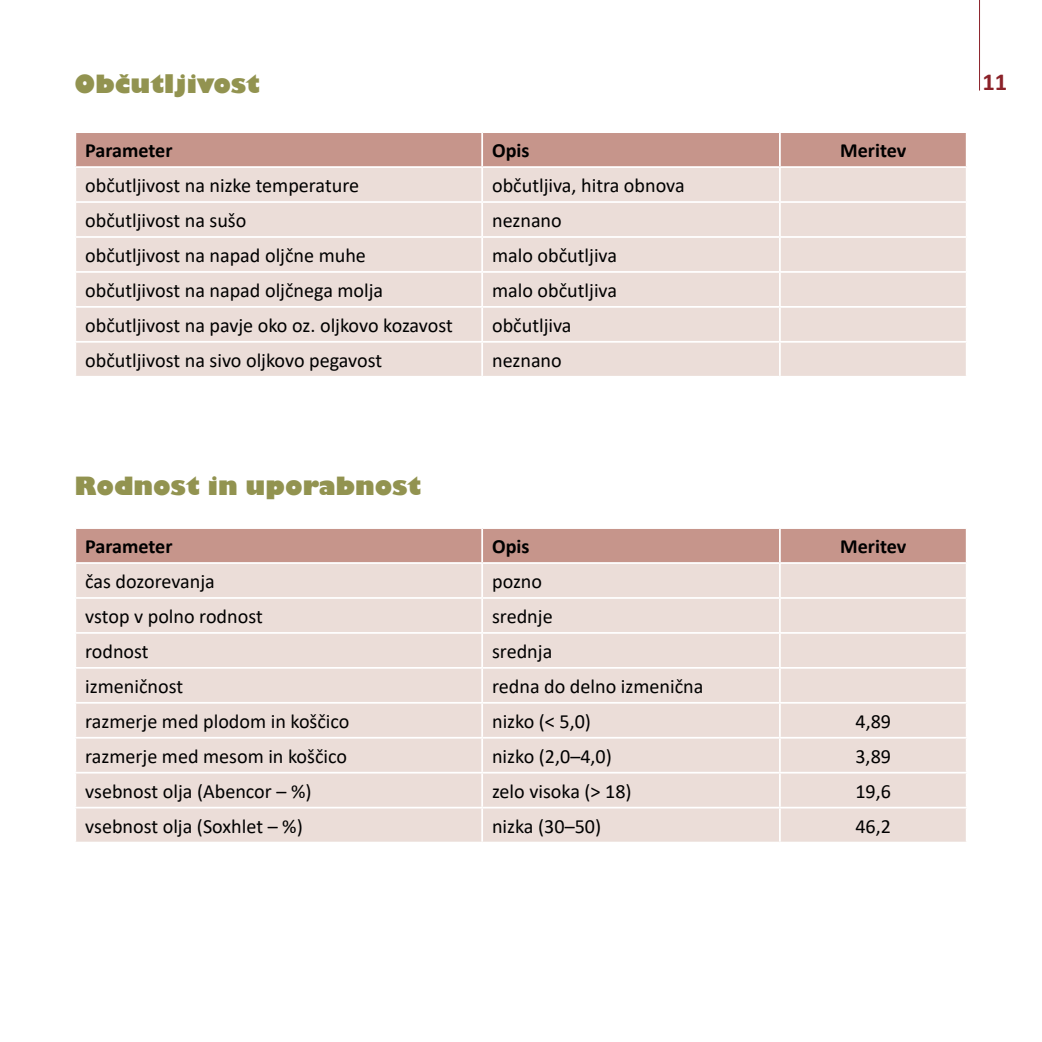
<style>
.page{position:relative;width:1042px;height:1042px;background:#fff}
.page>*{position:absolute;margin:0;border:0;box-sizing:border-box;transform-origin:0 0}
.t1{font:800 24.5px "Gill Sans";color:#929350}
.t2{font:700 24.5px "Calibri";color:#8b2229}
.t3{font:20.12px "Calibri";color:#000}
.t4{font:700 20.12px "Calibri";color:#000}
</style>
<div class="page">
<hr style="left:979px;top:0;width:1px;height:91px;background:#8b222a">
<div style="left:76px;top:133px;width:890px;height:33px;background:#c6958b"></div>
<div style="left:76px;top:168px;width:890px;height:208px;background:#ebddd8"></div>
<hr style="left:481px;top:133px;width:2px;height:33px;background:#fff">
<hr style="left:779px;top:133px;width:2px;height:33px;background:#fff">
<hr style="left:481px;top:168px;width:2px;height:33px;background:#fff">
<hr style="left:779px;top:168px;width:2px;height:33px;background:#fff">
<hr style="left:74px;top:201px;width:408px;height:2px;background:#fff">
<hr style="left:482px;top:201px;width:298px;height:2px;background:#fff">
<hr style="left:481px;top:203px;width:2px;height:33px;background:#fff">
<hr style="left:780px;top:201px;width:187px;height:2px;background:#fff">
<hr style="left:779px;top:203px;width:2px;height:33px;background:#fff">
<hr style="left:74px;top:236px;width:408px;height:2px;background:#fff">
<hr style="left:482px;top:236px;width:298px;height:2px;background:#fff">
<hr style="left:481px;top:238px;width:2px;height:33px;background:#fff">
<hr style="left:780px;top:236px;width:187px;height:2px;background:#fff">
<hr style="left:779px;top:238px;width:2px;height:33px;background:#fff">
<hr style="left:74px;top:271px;width:408px;height:2px;background:#fff">
<hr style="left:482px;top:271px;width:298px;height:2px;background:#fff">
<hr style="left:481px;top:273px;width:2px;height:33px;background:#fff">
<hr style="left:780px;top:271px;width:187px;height:2px;background:#fff">
<hr style="left:779px;top:273px;width:2px;height:33px;background:#fff">
<hr style="left:74px;top:306px;width:408px;height:2px;background:#fff">
<hr style="left:482px;top:306px;width:298px;height:2px;background:#fff">
<hr style="left:481px;top:308px;width:2px;height:33px;background:#fff">
<hr style="left:780px;top:306px;width:187px;height:2px;background:#fff">
<hr style="left:779px;top:308px;width:2px;height:33px;background:#fff">
<hr style="left:74px;top:341px;width:408px;height:2px;background:#fff">
<hr style="left:482px;top:341px;width:298px;height:2px;background:#fff">
<hr style="left:481px;top:343px;width:2px;height:33px;background:#fff">
<hr style="left:780px;top:341px;width:187px;height:2px;background:#fff">
<hr style="left:779px;top:343px;width:2px;height:33px;background:#fff">
<div style="left:76px;top:529px;width:890px;height:33px;background:#c6958b"></div>
<div style="left:76px;top:564px;width:890px;height:277px;background:#ebddd8"></div>
<hr style="left:481px;top:529px;width:2px;height:33px;background:#fff">
<hr style="left:779px;top:529px;width:2px;height:33px;background:#fff">
<hr style="left:481px;top:564px;width:2px;height:33px;background:#fff">
<hr style="left:779px;top:564px;width:2px;height:33px;background:#fff">
<hr style="left:74px;top:597px;width:408px;height:2px;background:#fff">
<hr style="left:482px;top:597px;width:298px;height:2px;background:#fff">
<hr style="left:481px;top:599px;width:2px;height:33px;background:#fff">
<hr style="left:780px;top:597px;width:187px;height:2px;background:#fff">
<hr style="left:779px;top:599px;width:2px;height:33px;background:#fff">
<hr style="left:74px;top:632px;width:408px;height:2px;background:#fff">
<hr style="left:482px;top:632px;width:298px;height:2px;background:#fff">
<hr style="left:481px;top:634px;width:2px;height:33px;background:#fff">
<hr style="left:780px;top:632px;width:187px;height:2px;background:#fff">
<hr style="left:779px;top:634px;width:2px;height:33px;background:#fff">
<hr style="left:74px;top:667px;width:408px;height:2px;background:#fff">
<hr style="left:482px;top:667px;width:298px;height:2px;background:#fff">
<hr style="left:481px;top:669px;width:2px;height:33px;background:#fff">
<hr style="left:780px;top:667px;width:187px;height:2px;background:#fff">
<hr style="left:779px;top:669px;width:2px;height:33px;background:#fff">
<hr style="left:74px;top:702px;width:408px;height:1px;background:#fff">
<hr style="left:482px;top:702px;width:298px;height:1px;background:#fff">
<hr style="left:481px;top:703px;width:2px;height:34px;background:#fff">
<hr style="left:780px;top:702px;width:187px;height:1px;background:#fff">
<hr style="left:779px;top:703px;width:2px;height:34px;background:#fff">
<hr style="left:74px;top:737px;width:408px;height:1px;background:#fff">
<hr style="left:482px;top:737px;width:298px;height:1px;background:#fff">
<hr style="left:481px;top:738px;width:2px;height:34px;background:#fff">
<hr style="left:780px;top:737px;width:187px;height:1px;background:#fff">
<hr style="left:779px;top:738px;width:2px;height:34px;background:#fff">
<hr style="left:74px;top:772px;width:408px;height:1px;background:#fff">
<hr style="left:482px;top:772px;width:298px;height:1px;background:#fff">
<hr style="left:481px;top:773px;width:2px;height:34px;background:#fff">
<hr style="left:780px;top:772px;width:187px;height:1px;background:#fff">
<hr style="left:779px;top:773px;width:2px;height:34px;background:#fff">
<hr style="left:74px;top:807px;width:408px;height:1px;background:#fff">
<hr style="left:482px;top:807px;width:298px;height:1px;background:#fff">
<hr style="left:481px;top:808px;width:2px;height:33px;background:#fff">
<hr style="left:780px;top:807px;width:187px;height:1px;background:#fff">
<hr style="left:779px;top:808px;width:2px;height:33px;background:#fff">
<p class="t1" style="left:74px;top:69px;width:187px">Občutljivost</p>
<p class="t2" style="left:982px;top:65px;width:26px">11</p>
<p class="t4" style="left:85px;top:136px;width:89px">Parameter</p>
<p class="t4" style="left:492px;top:136px;width:39px">Opis</p>
<p class="t4" style="left:840px;top:136px;width:68px">Meritev</p>
<p class="t3" style="left:85px;top:171px;width:275px">občutljivost na nizke temperature</p>
<p class="t3" style="left:492px;top:171px;width:194px">občutljiva, hitra obnova</p>
<p class="t3" style="left:85px;top:206px;width:163px">občutljivost na sušo</p>
<p class="t3" style="left:492px;top:206px;width:71px">neznano</p>
<p class="t3" style="left:85px;top:241px;width:282px">občutljivost na napad oljčne muhe</p>
<p class="t3" style="left:492px;top:241px;width:126px">malo občutljiva</p>
<p class="t3" style="left:85px;top:276px;width:300px">občutljivost na napad oljčnega molja</p>
<p class="t3" style="left:492px;top:276px;width:126px">malo občutljiva</p>
<p class="t3" style="left:85px;top:311px;width:369px">občutljivost na pavje oko oz. oljkovo kozavost</p>
<p class="t3" style="left:492px;top:311px;width:81px">občutljiva</p>
<p class="t3" style="left:85px;top:346px;width:298px">občutljivost na sivo oljkovo pegavost</p>
<p class="t3" style="left:492px;top:346px;width:71px">neznano</p>
<p class="t1" style="left:74px;top:471px;width:348px">Rodnost in uporabnost</p>
<p class="t4" style="left:85px;top:532px;width:89px">Parameter</p>
<p class="t4" style="left:492px;top:532px;width:39px">Opis</p>
<p class="t4" style="left:840px;top:532px;width:68px">Meritev</p>
<p class="t3" style="left:85px;top:567px;width:131px">čas dozorevanja</p>
<p class="t3" style="left:492px;top:567px;width:52px">pozno</p>
<p class="t3" style="left:85px;top:602px;width:179px">vstop v polno rodnost</p>
<p class="t3" style="left:492px;top:602px;width:62px">srednje</p>
<p class="t3" style="left:85px;top:637px;width:65px">rodnost</p>
<p class="t3" style="left:492px;top:637px;width:62px">srednja</p>
<p class="t3" style="left:85px;top:672px;width:99px">izmeničnost</p>
<p class="t3" style="left:492px;top:672px;width:213px">redna do delno izmenična</p>
<p class="t3" style="left:85px;top:707px;width:266px">razmerje med plodom in koščico</p>
<p class="t3" style="left:492px;top:707px;width:100px">nizko (&lt; 5,0)</p>
<p class="t3" style="left:855px;top:707px;width:37px">4,89</p>
<p class="t3" style="left:85px;top:742px;width:263px">razmerje med mesom in koščico</p>
<p class="t3" style="left:492px;top:742px;width:121px">nizko (2,0–4,0)</p>
<p class="t3" style="left:855px;top:742px;width:37px">3,89</p>
<p class="t3" style="left:85px;top:777px;width:228px">vsebnost olja (Abencor – %)</p>
<p class="t3" style="left:492px;top:777px;width:141px">zelo visoka (&gt; 18)</p>
<p class="t3" style="left:855px;top:777px;width:37px">19,6</p>
<p class="t3" style="left:85px;top:812px;width:219px">vsebnost olja (Soxhlet – %)</p>
<p class="t3" style="left:492px;top:812px;width:111px">nizka (30–50)</p>
<p class="t3" style="left:855px;top:812px;width:37px">46,2</p>
</div>
